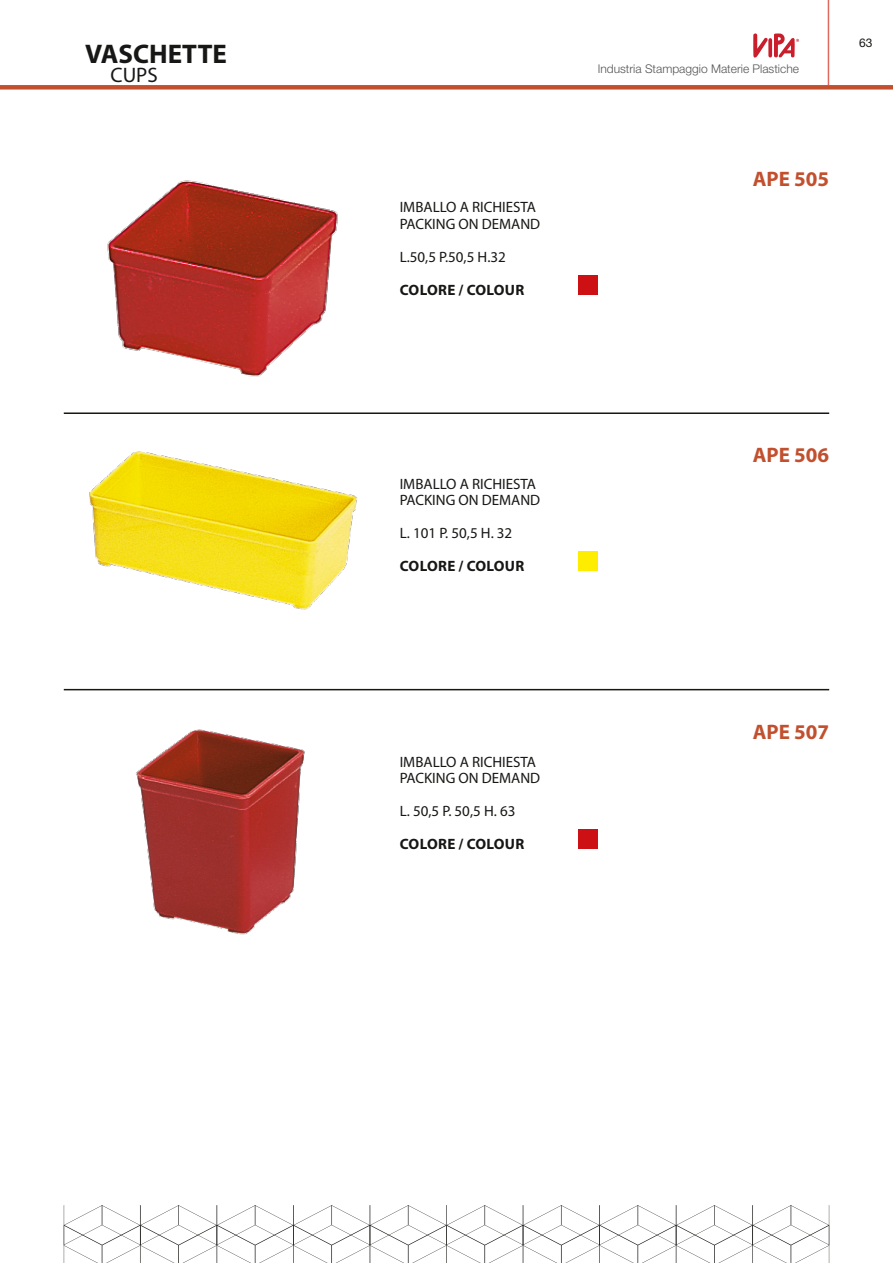
<style>
.page{position:relative;width:893px;height:1263px;background:#fff}
.page>*{position:absolute;margin:0;border:0;box-sizing:border-box;transform-origin:0 0}
.t1{font:700 27px "Myriad Pro";color:#171715}
.t2{font:700 21px "Myriad Pro";color:#c2502e}
.t3{font:21px "Myriad Pro";color:#171715}
.t4{font:15px/16.5px "Myriad Pro";color:#171715}
.t5{font:700 15px "Myriad Pro";letter-spacing:.02em;color:#171715}
.t6{font:300 12px "Helvetica Neue LT Std";color:#565655}
.t7{font:12px "Helvetica Neue LT Std";color:#171715}
</style>
<div class="page">
<hr style="left:828px;top:0;width:1px;height:85px;background:#dc6a60">
<svg style="left:753px;top:33px;width:46px;height:25px"></svg>
<div style="left:0;top:85px;width:893px;height:5px;background:#c2502e"></div>
<hr style="left:64px;top:412px;width:765px;height:2px;background:#171715">
<hr style="left:64px;top:689px;width:765px;height:1px;background:#171715">
<img style="left:107px;top:180px;width:231px;height:197px">
<img style="left:89px;top:451px;width:268px;height:159px">
<img style="left:136px;top:729px;width:169px;height:206px">
<svg style="left:64px;top:1205px;width:765px;height:58px"></svg>
<div style="left:578px;top:551px;width:20px;height:20px;background:#ffed00"></div>
<div style="left:578px;top:829px;width:20px;height:20px;background:#cd1013"></div>
<div style="left:578px;top:275px;width:20px;height:20px;background:#cd1013"></div>
<h1 class="t1" style="left:85px;top:39px;width:143px">VASCHETTE</h1>
<h2 class="t3" style="left:111px;top:64px;width:49px">CUPS</h2>
<p class="t4" style="left:400px;top:199px;width:142px">IMBALLO A RICHIESTA<br>PACKING ON DEMAND</p>
<p class="t4" style="left:400px;top:249px;width:108px">L.50,5 P.50,5 H.32</p>
<p class="t5" style="left:400px;top:281px;width:126px">COLORE / COLOUR</p>
<p class="t6" style="left:598px;top:61px;width:203px">Industria Stampaggio Materie Plastiche</p>
<p class="t7" style="left:859px;top:35px;width:15px">63</p>
<h2 class="t2" style="left:753px;top:167px;width:78px">APE 505</h2>
<p class="t4" style="left:400px;top:476px;width:142px">IMBALLO A RICHIESTA<br>PACKING ON DEMAND</p>
<p class="t4" style="left:400px;top:525px;width:114px">L. 101 P. 50,5 H. 32</p>
<p class="t5" style="left:400px;top:558px;width:126px">COLORE / COLOUR</p>
<h2 class="t2" style="left:753px;top:443px;width:78px">APE 506</h2>
<p class="t4" style="left:400px;top:754px;width:142px">IMBALLO A RICHIESTA<br>PACKING ON DEMAND</p>
<p class="t4" style="left:400px;top:803px;width:117px">L. 50,5 P. 50,5 H. 63</p>
<p class="t5" style="left:400px;top:836px;width:126px">COLORE / COLOUR</p>
<h2 class="t2" style="left:753px;top:720px;width:78px">APE 507</h2>
</div>
